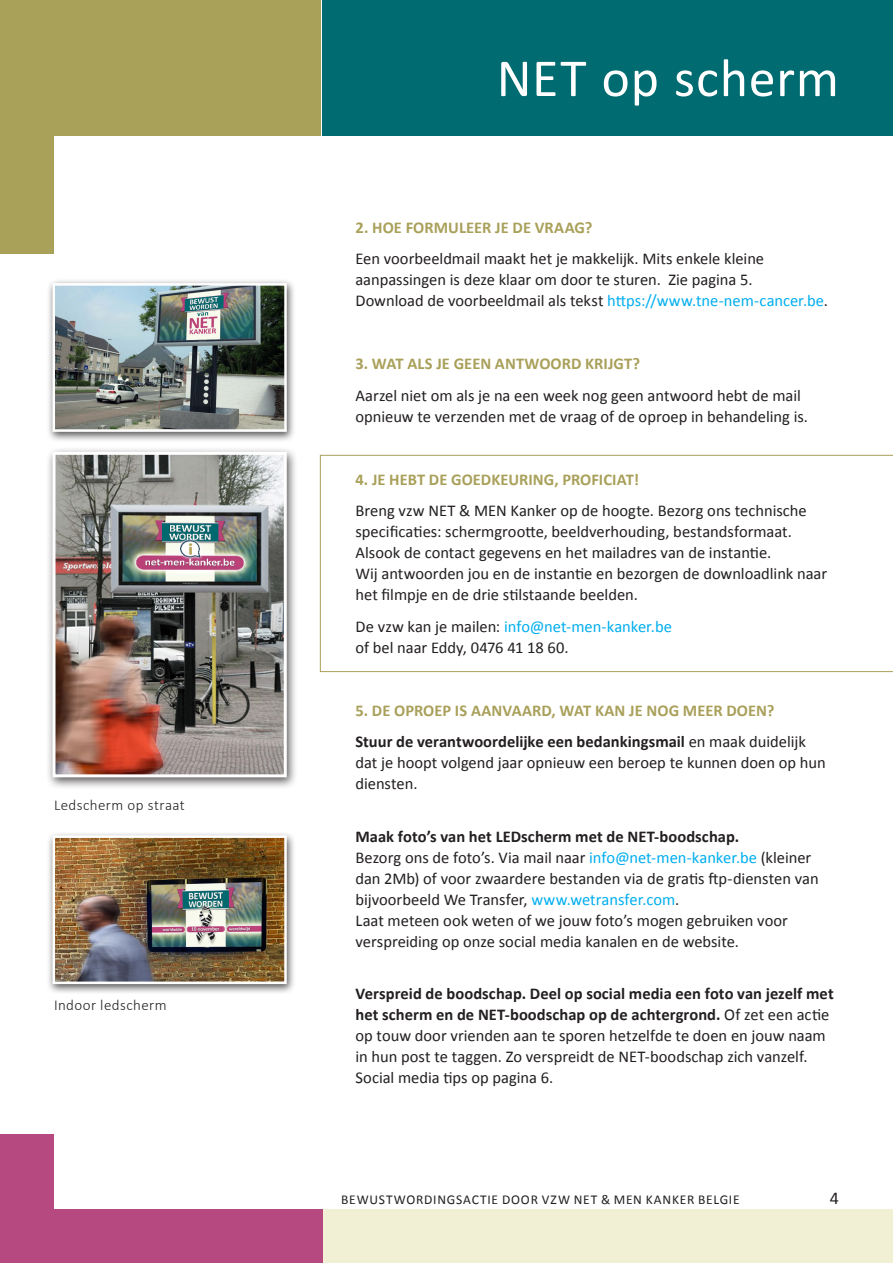
<style>
.page{position:relative;width:893px;height:1263px;background:#fff}
.page>*{position:absolute;margin:0;border:0;box-sizing:border-box;transform-origin:0 0}
.Headline{font:54px "Calibri";letter-spacing:.015em;color:#fff}
.t1{font:18px "Calibri";color:#231f20}
.BODY_-_8mm_IN{font:16.5px/21px "Calibri";color:#231f20}
.BODYtitel_-_2pt_Acht{font:700 16.5px "Calibri";letter-spacing:.005em;color:#a9a05a}
.BODY_-_8mm_IN-2{font:700 16.5px "Calibri";letter-spacing:.005em;color:#a9a05a}
.Body_Text_-_2pt_Spac{font:300 15px "Calibri";letter-spacing:.03em;color:#231f20}
.t2{font:13.5px "Calibri";letter-spacing:.055em;color:#231f20}
.s1{color:#00aeef}
.s2{font-weight:700}
</style>
<div class="page">
<div style="left:0;top:1134px;width:323px;height:129px;background:#b64a80"></div>
<div style="left:323px;top:1134px;width:570px;height:129px;background:#f1efd4"></div>
<div style="left:0;top:0;width:321px;height:254px;background:#a9a05a"></div>
<div style="left:322px;top:0;width:571px;height:254px;background:#006b70"></div>
<div style="left:54px;top:136px;width:839px;height:1073px;background:#fff"></div>
<div style="left:46px;top:446px;width:252px;height:344px;background:#231f20;opacity:.75"></div>
<img style="left:56px;top:456px;width:227px;height:317px">
<div style="left:52px;top:452px;width:235px;height:325px;border:3px solid #fff"></div>
<div style="left:46px;top:278px;width:250px;height:165px;background:#231f20;opacity:.75"></div>
<img style="left:56px;top:287px;width:227px;height:141px">
<div style="left:52px;top:283px;width:235px;height:149px;border:3px solid #fff"></div>
<div style="left:46px;top:831px;width:250px;height:164px;background:#231f20;opacity:.75"></div>
<img style="left:56px;top:839px;width:227px;height:141px">
<div style="left:52px;top:835px;width:235px;height:149px;border:3px solid #fff"></div>
<svg style="left:320px;top:455px;width:573px;height:217px"></svg>
<p class="Body_Text_-_2pt_Spac" style="left:54px;top:796px;width:132px">Ledscherm op straat</p>
<p class="Body_Text_-_2pt_Spac" style="left:54px;top:995px;width:114px">Indoor ledscherm</p>
<p class="Headline" style="left:497px;top:44px;width:344px">NET op scherm</p>
<p class="BODYtitel_-_2pt_Acht" style="left:355px;top:216px;width:238px">2. HOE FORMULEER JE DE VRAAG?</p>
<p class="BODY_-_8mm_IN" style="left:355px;top:248px;width:474px">Een voorbeeldmail maakt het je makkelijk. Mits enkele kleine aanpassingen is deze klaar om door te sturen. Zie pagina 5.<br>Download de voorbeeldmail als tekst <span class="s1">https://www.tne-nem-cancer.be</span>.</p>
<p class="BODY_-_8mm_IN-2" style="left:355px;top:353px;width:286px">3. WAT ALS JE GEEN ANTWOORD KRIJGT?</p>
<p class="BODY_-_8mm_IN" style="left:355px;top:385px;width:454px">Aarzel niet om als je na een week nog geen antwoord hebt de mail opnieuw te verzenden met de vraag of de oproep in behandeling is.</p>
<p class="BODYtitel_-_2pt_Acht" style="left:355px;top:468px;width:285px">4. JE HEBT DE GOEDKEURING, PROFICIAT!</p>
<p class="BODY_-_8mm_IN" style="left:355px;top:500px;width:473px">Breng vzw NET &amp; MEN Kanker op de hoogte. Bezorg ons technische specificaties: schermgrootte, beeldverhouding, bestandsformaat.<br>Alsook de contact gegevens en het mailadres van de instantie.<br>Wij antwoorden jou en de instantie en bezorgen de downloadlink naar het filmpje en de drie stilstaande beelden.</p>
<p class="BODY_-_8mm_IN" style="left:355px;top:616px;width:318px">De vzw kan je mailen: <span class="s1">info@net-men-kanker.be </span>of bel naar Eddy, 0476 41 18 60.</p>
<p class="BODYtitel_-_2pt_Acht" style="left:355px;top:699px;width:420px">5. DE OPROEP IS AANVAARD, WAT KAN JE NOG MEER DOEN?</p>
<p class="BODY_-_8mm_IN" style="left:355px;top:731px;width:472px"><span class="s2">Stuur de verantwoordelijke een bedankingsmail</span> en maak duidelijk dat je hoopt volgend jaar opnieuw een beroep te kunnen doen op hun diensten.</p>
<p class="BODY_-_8mm_IN" style="left:355px;top:826px;width:465px"><span class="s2">Maak foto’s van het LEDscherm met de NET-boodschap.<br></span>Bezorg ons de foto’s. Via mail naar <span class="s1">info@net-men-kanker.be</span> (kleiner dan 2Mb) of voor zwaardere bestanden via de gratis ftp-diensten van bijvoorbeeld We Transfer, <span class="s1">www.wetransfer.com</span>.<br>Laat meteen ook weten of we jouw foto’s mogen gebruiken voor verspreiding op onze social media kanalen en de website.</p>
<p class="BODY_-_8mm_IN" style="left:355px;top:983px;width:480px"><span class="s2">Verspreid de boodschap. Deel op social media een foto van jezelf met het scherm en de NET-boodschap op de achtergrond.</span> Of zet een actie op touw door vrienden aan te sporen hetzelfde te doen en jouw naam in hun post te taggen. Zo verspreidt de NET-boodschap zich vanzelf.<br>Social media tips op pagina 6.</p>
<p class="t2" style="left:341px;top:1191px;width:400px">BEWUSTWORDINGSACTIE DOOR VZW NET &amp; MEN KANKER BELGIE</p>
<p class="t1" style="left:830px;top:1187px;width:11px">4</p>
</div>
